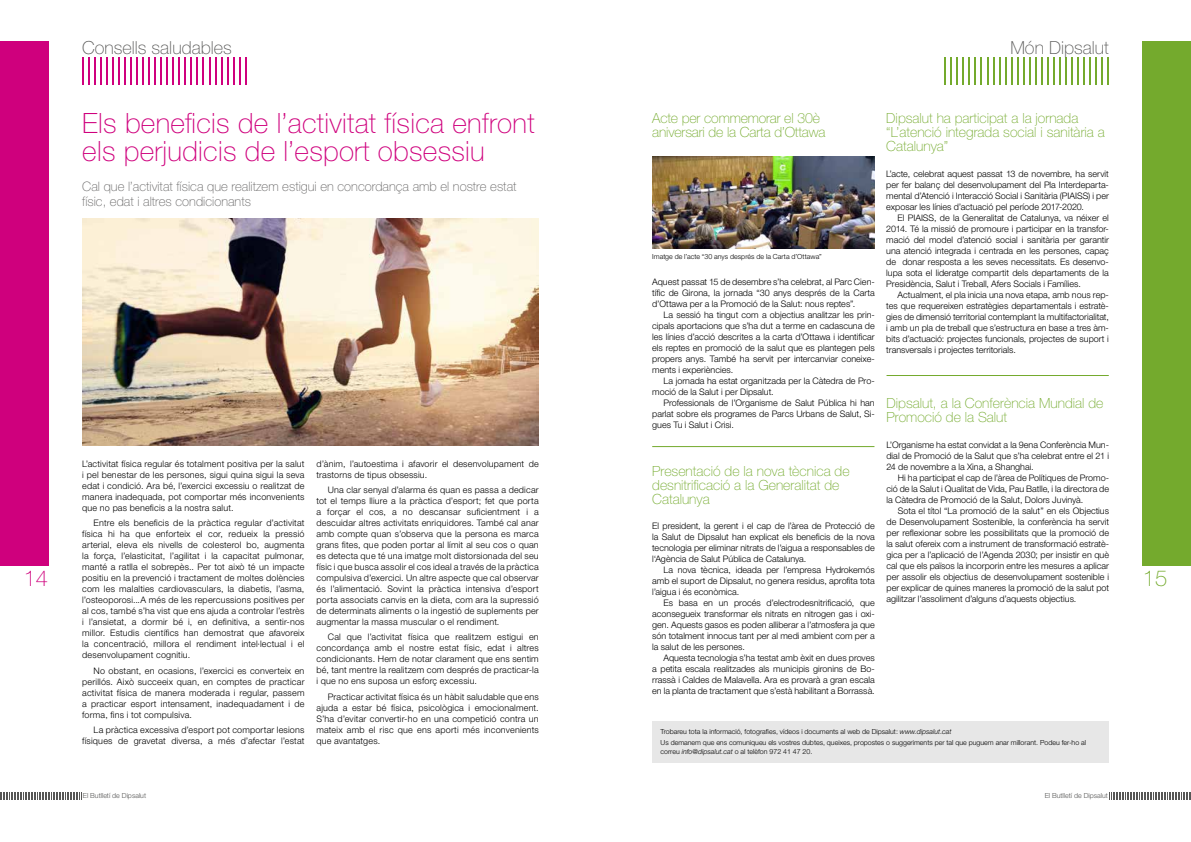
<style>
.page{position:relative;width:1191px;height:842px;background:#fff}
.page>*{position:absolute;margin:0;border:0;box-sizing:border-box;transform-origin:0 0}
.t1{font:100 28px/28px "Helvetica Neue LT Std";letter-spacing:.01em;color:#cf007d}
.t2{font:100 22px "Helvetica Neue LT Std";color:#74aa2d}
.t3{font:100 22px "Helvetica Neue LT Std";color:#cf007d}
.t4{font:100 18px "Helvetica Neue LT Std";color:#575756}
.t5{font:100 14px/14px "Helvetica Neue LT Std";color:#74aa2d}
.t6{font:100 13px/15.6px "Helvetica Neue LT Std";color:#646363}
.t7{font:300 9px/11px "Helvetica Neue LT Std";letter-spacing:.005em;color:#000;text-align:justify}
.t8{font:300 7px/11.2px "Helvetica Neue LT Std";color:#000}
.t9{font:300 7px "Helvetica Neue LT Std";color:#575756}
.s1{font-style:italic}
</style>
<div class="page">
<svg style="left:0;top:792px;width:82px;height:7px"></svg>
<svg style="left:1109px;top:792px;width:82px;height:7px"></svg>
<div style="left:652px;top:721px;width:456px;height:42px;background:#e7e7e7"></div>
<svg style="left:944px;top:57px;width:13px;height:27px"></svg>
<hr style="left:962px;top:57px;width:2px;height:27px;background:#74aa2d">
<svg style="left:969px;top:57px;width:139px;height:27px"></svg>
<div style="left:1142px;top:41px;width:49px;height:524px;background:#74aa2d"></div>
<hr style="left:652px;top:446px;width:222px;height:1px;background:#74aa2d">
<hr style="left:886px;top:375px;width:222px;height:1px;background:#74aa2d">
<div style="left:0;top:41px;width:48px;height:524px;background:#cf007d"></div>
<svg style="left:82px;top:57px;width:43px;height:27px"></svg>
<hr style="left:130px;top:57px;width:2px;height:27px;background:#cf007d">
<svg style="left:137px;top:57px;width:109px;height:27px"></svg>
<img style="left:82px;top:219px;width:457px;height:226px">
<img style="left:652px;top:156px;width:222px;height:93px">
<h2 class="t3" style="left:24px;top:565px;width:26px">14</h2>
<h3 class="t4" style="left:82px;top:37px;width:151px">Consells saludables</h3>
<h1 class="t1" style="left:82px;top:109px;width:454px">Els beneficis de l’activitat física enfront els perjudicis de l’esport obsessiu</h1>
<h3 class="t6" style="left:82px;top:178px;width:436px">Cal que l’activitat física que realitzem estigui en concordança amb el nostre estat físic, edat i altres condicionants</h3>
<p class="t7" style="left:82px;top:458px;width:224px">L’activitat física regular és totalment positiva per la salut i pel benestar de les persones, sigui quina sigui la seva edat i condició. Ara bé, l’exercici excessiu o realitzat de manera inadequada, pot comportar més inconvenients que no pas beneficis a la nostra salut.</p>
<p class="t7" style="left:82px;top:517px;width:224px;text-indent:11px">Entre els beneficis de la pràctica regular d’activitat física hi ha que enforteix el cor, redueix la pressió arterial, eleva els nivells de colesterol bo, augmenta la força, l’elasticitat, l’agilitat i la capacitat pulmonar, manté a ratlla el sobrepès.. Per tot això té un impacte positiu en la prevenció i tractament de moltes dolències com les malalties cardiovasculars, la diabetis, l’asma, l’osteoporosi...A més de les repercussions positives per al cos, també s’ha vist que ens ajuda a controlar l’estrès i l’ansietat, a dormir bé i, en definitiva, a sentir-nos millor. Estudis científics han demostrat que afavoreix la concentració, millora el rendiment intel·lectual i el desenvolupament cognitiu.</p>
<p class="t7" style="left:82px;top:665px;width:224px;text-indent:11px">No obstant, en ocasions, l’exercici es converteix en perillós. Això succeeix quan, en comptes de practicar activitat física de manera moderada i regular, passem a practicar esport intensament, inadequadament i de forma, fins i tot compulsiva.</p>
<p class="t7" style="left:82px;top:724px;width:224px;text-align:right">La pràctica excessiva d’esport pot comportar lesions físiques de gravetat diversa, a més d’afectar l’estat</p>
<p class="t7" style="left:316px;top:458px;width:224px">d’ànim, l’autoestima i afavorir el desenvolupament de trastorns de tipus obsessiu.</p>
<p class="t7" style="left:316px;top:484px;width:224px;text-indent:11px">Una clar senyal d’alarma és quan es passa a dedicar tot el temps lliure a la pràctica d’esport; fet que porta a forçar el cos, a no descansar suficientment i a descuidar altres activitats enriquidores. També cal anar amb compte quan s’observa que la persona es marca grans fites, que poden portar al límit al seu cos o quan es detecta que té una imatge molt distorsionada del seu físic i que busca assolir el cos ideal a través de la pràctica compulsiva d’exercici. Un altre aspecte que cal observar és l’alimentació. Sovint la pràctica intensiva d’esport porta associats canvis en la dieta, com ara la supressió de determinats aliments o la ingestió de suplements per augmentar la massa muscular o el rendiment.</p>
<p class="t7" style="left:316px;top:632px;width:224px;text-indent:11px">Cal que l’activitat física que realitzem estigui en concordança amb el nostre estat físic, edat i altres condicionants. Hem de notar clarament que ens sentim bé, tant mentre la realitzem com després de practicar-la i que no ens suposa un esforç excessiu.</p>
<p class="t7" style="left:316px;top:691px;width:224px;text-indent:11px">Practicar activitat física és un hàbit saludable que ens ajuda a estar bé física, psicològica i emocionalment.<br>S’ha d’evitar convertir-ho en una competició contra un mateix amb el risc que ens aporti més inconvenients que avantatges.</p>
<h3 class="t4" style="left:1010px;top:37px;width:100px">Món Dipsalut</h3>
<h3 class="t5" style="left:652px;top:111px;width:175px">Acte per commemorar el 30è aniversari de la Carta d’Ottawa</h3>
<p class="t8" style="left:652px;top:251px;width:171px">Imatge de l’acte “30 anys després de la Carta d’Ottawa”</p>
<p class="t7" style="left:652px;top:276px;width:224px">Aquest passat 15 de desembre s’ha celebrat, al Parc Cien&shy;tífic de Girona, la jornada “30 anys després de la Carta d’Ottawa per a la Promoció de la Salut: nous reptes”.</p>
<p class="t7" style="left:652px;top:309px;width:224px;text-indent:11px">La sessió ha tingut com a objectius analitzar les prin&shy;cipals aportacions que s’ha dut a terme en cadascuna de les línies d’acció descrites a la carta d’Ottawa i identificar els reptes en promoció de la salut que es plantegen pels propers anys. També ha servit per intercanviar coneixe&shy;ments i experiències.</p>
<p class="t7" style="left:652px;top:375px;width:224px;text-indent:11px">La jornada ha estat organitzada per la Càtedra de Pro&shy;moció de la Salut i per Dipsalut.</p>
<p class="t7" style="left:652px;top:397px;width:224px;text-indent:11px">Professionals de l’Organisme de Salut Pública hi han parlat sobre els programes de Parcs Urbans de Salut, Si&shy;gues Tu i Salut i Crisi.</p>
<h3 class="t5" style="left:652px;top:464px;width:199px">Presentació de la nova tècnica de desnitrificació a la Generalitat de<br>Catalunya</h3>
<p class="t7" style="left:652px;top:520px;width:224px">El president, la gerent i el cap de l’àrea de Protecció de la Salut de Dipsalut han explicat els beneficis de la nova tecnologia per eliminar nitrats de l’aigua a responsables de l‘Agència de Salut Pública de Catalunya.</p>
<p class="t7" style="left:652px;top:564px;width:224px;text-indent:11px">La nova tècnica, ideada per l’empresa Hydrokemós amb el suport de Dipsalut, no genera residus, aprofita tota l’aigua i és econòmica.</p>
<p class="t7" style="left:652px;top:597px;width:224px;text-indent:11px">Es basa en un procés d’electrodesnitrificació, que aconsegueix transformar els nitrats en nitrogen gas i oxi&shy;gen. Aquests gasos es poden alliberar a l’atmosfera ja que són totalment innocus tant per al medi ambient com per a la salut de les persones.</p>
<p class="t7" style="left:652px;top:652px;width:224px;text-indent:11px">Aquesta tecnologia s’ha testat amb èxit en dues proves a petita escala realitzades als municipis gironins de Bo&shy;rrassà i Caldes de Malavella. Ara es provarà a gran escala en la planta de tractament que s’està habilitant a Borrassà.</p>
<h3 class="t5" style="left:886px;top:111px;width:220px">Dipsalut ha participat a la jornada “L’atenció integrada social i sanitària a<br>Catalunya”</h3>
<p class="t7" style="left:886px;top:168px;width:224px">L’acte, celebrat aquest passat 13 de novembre, ha servit per fer balanç del desenvolupament del Pla Interdeparta&shy;mental d’Atenció i Interacció Social i Sanitària (PIAISS) i per exposar les línies d’actuació pel període 2017-2020.</p>
<p class="t7" style="left:886px;top:212px;width:224px;text-indent:11px">El PIAISS, de la Generalitat de Catalunya, va néixer el 2014. Té la missió de promoure i participar en la transfor&shy;mació del model d’atenció social i sanitària per garantir una atenció integrada i centrada en les persones, capaç de donar resposta a les seves necessitats. Es desenvo&shy;lupa sota el lideratge compartit dels departaments de la Presidència, Salut i Treball, Afers Socials i Famílies.</p>
<p class="t7" style="left:886px;top:289px;width:224px;text-indent:11px">Actualment, el pla inicia una nova etapa, amb nous rep&shy;tes que requereixen estratègies departamentals i estratè&shy;gies de dimensió territorial contemplant la multifactorialitat, i amb un pla de treball que s’estructura en base a tres àm&shy;bits d’actuació: projectes funcionals, projectes de suport i transversals i projectes territorials.</p>
<h3 class="t5" style="left:886px;top:396px;width:218px">Dipsalut, a la Conferència Mundial de<br>Promoció de la Salut</h3>
<p class="t7" style="left:886px;top:439px;width:224px">L’Organisme ha estat convidat a la 9ena Conferència Mun&shy;dial de Promoció de la Salut que s’ha celebrat entre el 21 i 24 de novembre a la Xina, a Shanghai.</p>
<p class="t7" style="left:886px;top:472px;width:224px;text-indent:11px">Hi ha participat el cap de l’àrea de Polítiques de Promo&shy;ció de la Salut i Qualitat de Vida, Pau Batlle, i la directora de la Càtedra de Promoció de la Salut, Dolors Juvinyà.</p>
<p class="t7" style="left:886px;top:505px;width:224px;text-indent:11px">Sota el títol “La promoció de la salut” en els Objectius de Desenvolupament Sostenible, la conferència ha servit per reflexionar sobre les possibilitats que la promoció de la salut ofereix com a instrument de transformació estratè&shy;gica per a l’aplicació de l’Agenda 2030; per insistir en què cal que els països la incorporin entre les mesures a aplicar per assolir els objectius de desenvolupament sostenible i per explicar de quines maneres la promoció de la salut pot agilitzar l’assoliment d’alguns d’aquests objectius.</p>
<p class="t8" style="left:660px;top:726px;width:427px">Trobareu tota la informació, fotografies, vídeos i documents al web de Dipsalut: <span class="s1">www.dipsalut.cat<br></span>Us demanem que ens comuniqueu els vostres dubtes, queixes, propostes o suggeriments per tal que puguem anar millorant. Podeu fer-ho al</p>
<p class="t8" style="left:660px;top:746px;width:153px">correu <span class="s1">info@dipsalut.cat</span> o al telèfon 972 41 47 20.</p>
<p class="t9" style="left:83px;top:792px;width:65px">El Butlletí de Dipsalut</p>
<p class="t9" style="left:1044px;top:792px;width:65px">El Butlletí de Dipsalut</p>
<h2 class="t2" style="left:1142px;top:565px;width:26px">15</h2>
</div>
